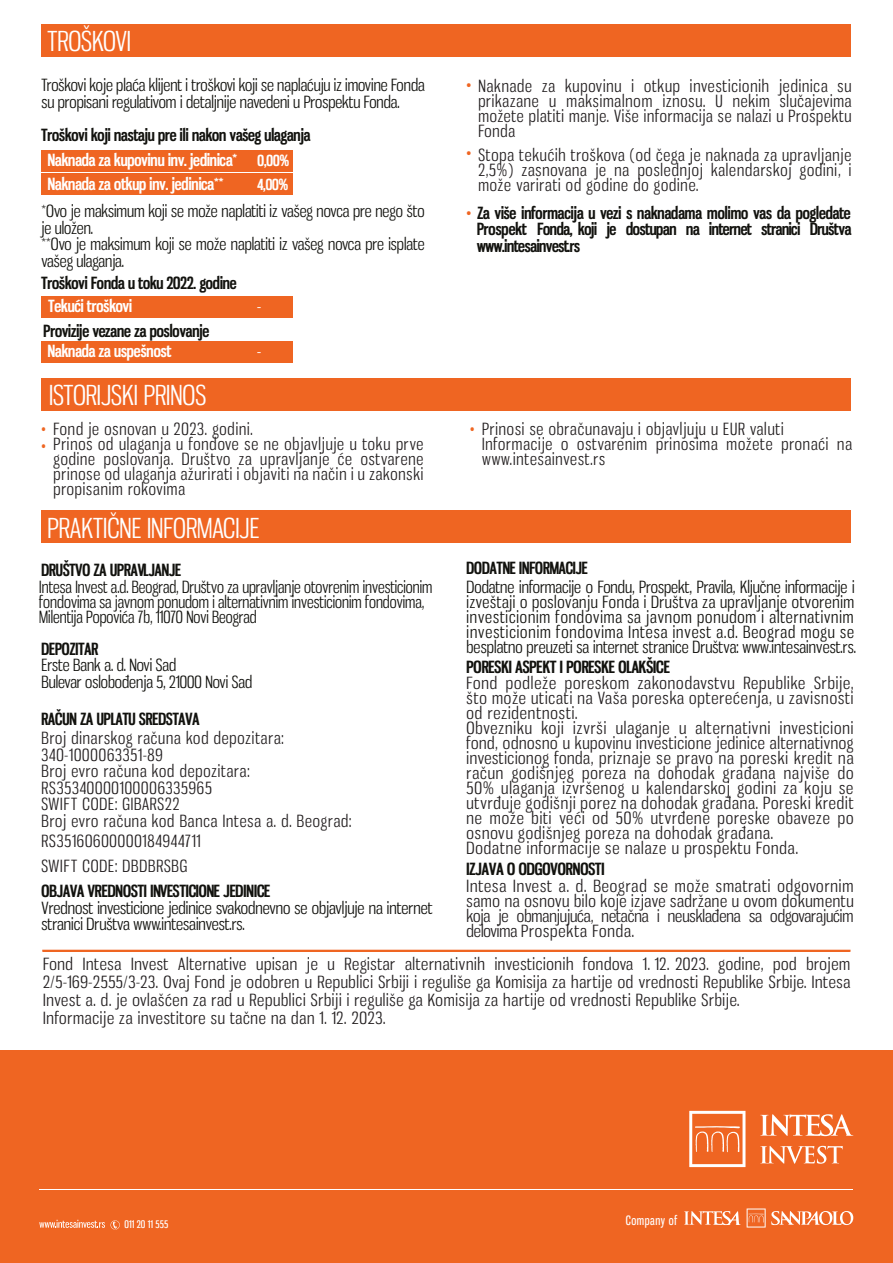
<style>
.page{position:relative;width:893px;height:1263px;background:#fff}
.page>*{position:absolute;margin:0;border:0;box-sizing:border-box;transform-origin:0 0}
.t1{font:27px "Gnuolane Bk";color:#fff}
.t2{font:16.5px/15px "Gnuolane Bk";letter-spacing:.055em;color:#231f20;scale:1.04 1}
.t3{font:16.5px/15px "Gnuolane Bk";letter-spacing:.055em;color:#231f20}
.t4{font:16.5px/16.5px "Gnuolane Bk";color:#12120e}
.t5{font:700 16.5px/16.5px "Gnuolane";color:#12120e;text-align:justify}
.t6{font:16.5px/15px "Gnuolane Bk";letter-spacing:.035em;color:#12120e}
.t7{font:16.5px/15px "Gnuolane Bk";color:#12120e;scale:.96 1}
.t8{font:700 16.5px "Gnuolane";color:#fff}
.t9{font:700 16.5px "Gnuolane";color:#12120e;scale:1.04 1}
.t10{font:16.5px/16.5px "Gnuolane Bk";color:#ef6622;scale:.9 1}
.t11{font:700 15px "Gnuolane";color:#fff}
.t12{font:12.6px "Gnuolane";letter-spacing:.05em;color:#fff;scale:.91 1}
.t13{font:10.35px "Gnuolane";letter-spacing:.015em;color:#fff}
.s1{color:#fff}
.s2{color:#ef6522}
.s3{font-family:"Gnuolane Bk";font-weight:400;color:#ef6522}
.s4{color:#ef6622}
</style>
<div class="page">
<div style="left:0;top:1051px;width:893px;height:212px;background:#ef6522"></div>
<div style="left:41px;top:24px;width:810px;height:33px;background:#ef6522"></div>
<div style="left:41px;top:378px;width:810px;height:32px;background:#ef6522"></div>
<div style="left:41px;top:510px;width:810px;height:32px;background:#ef6522"></div>
<div style="left:41px;top:150px;width:251px;height:22px;background:#ef6522"></div>
<div style="left:41px;top:174px;width:251px;height:21px;background:#ef6522"></div>
<div style="left:41px;top:341px;width:251px;height:22px;background:#ef6522"></div>
<hr style="left:40px;top:1189px;width:813px;height:1px;background:#fff">
<svg style="left:684px;top:1211px;width:57px;height:14px"></svg>
<svg style="left:747px;top:1208px;width:106px;height:19px"></svg>
<svg style="left:689px;top:1111px;width:56px;height:56px"></svg>
<svg style="left:760px;top:1114px;width:93px;height:22px"></svg>
<svg style="left:760px;top:1146px;width:83px;height:18px"></svg>
<svg style="left:111px;top:1220px;width:9px;height:9px"></svg>
<svg style="left:39px;top:1220px;width:66px;height:8px"></svg>
<div style="left:42px;top:950px;width:808px;height:2px;border:2px solid #ef6522"></div>
<div style="left:41px;top:296px;width:251px;height:22px;background:#ef6522"></div>
<h1 class="t1" style="left:47px;top:25px;width:85px">TROŠKOVI</h1>
<p class="t4" style="left:41px;top:77px;width:385px">Troškovi koje plaća klijent i troškovi koji se naplaćuju iz imovine Fonda su propisani regulativom i detaljnije navedeni u Prospektu Fonda.</p>
<p class="t5" style="left:48px;top:121px;width:264px;line-height:25.5px;text-indent:-6px">Troškovi koji nastaju pre ili nakon vašeg ulaganja<br><span class="s1">Naknada za kupovinu inv. jedinica</span><sup>*</sup></p>
<p class="t11" style="left:257px;top:150px;width:33px">0,00%</p>
<p class="t8" style="left:48px;top:173px;width:177px">Naknada za otkup inv. jedinica<sup>**</sup></p>
<p class="t11" style="left:258px;top:174px;width:32px">4,00%</p>
<p class="t4" style="left:41px;top:203px;width:385px"><sup>*</sup>Ovo je maksimum koji se može naplatiti iz vašeg novca pre nego što je uložen.<br><sup>**</sup>Ovo je maksimum koji se može naplatiti iz vašeg novca pre isplate vašeg ulaganja.</p>
<p class="t5" style="left:41px;top:274px;width:197px">Troškovi Fonda u toku 2022. godine</p>
<p class="t8" style="left:48px;top:294px;width:85px">Tekući troškovi</p>
<p class="t11" style="left:257px;top:296px;width:5px">-</p>
<p class="t8" style="left:48px;top:339px;width:125px">Naknada za uspešnost</p>
<p class="t11" style="left:258px;top:341px;width:5px">-</p>
<p class="t5" style="left:44px;top:322px;width:167px">Provizije vezane za poslovanje</p>
<h1 class="t1" style="left:49px;top:379px;width:159px">ISTORIJSKI PRINOS</h1>
<p class="t10" style="left:41px;top:421px;width:6px">• •</p>
<p class="t3" style="left:53px;top:421px;width:371px">Fond je osnovan u 2023. godini.<br>Prinos od ulaganja u fondove se ne objavljuje u toku prve godine poslovanja. Društvo za upravljanje će ostvarene prinose od ulaganja ažurirati i objaviti na način i u zakonski propisanim rokovima</p>
<p class="t3" style="left:467px;top:78px;width:386px"><span class="s2">•</span> Naknade za kupovinu i otkup investicionih jedinica su</p>
<p class="t3" style="left:478px;top:93px;width:375px;text-align:justify">prikazane u maksimalnom iznosu. U nekim slučajevima možete platiti manje. Više informacija se nalazi u Prospektu Fonda</p>
<p class="t3" style="left:467px;top:147px;width:386px"><span class="s2">•</span> Stopa tekućih troškova (od čega je naknada za upravljanje</p>
<p class="t3" style="left:478px;top:162px;width:375px">2,5%) zasnovana je na poslednjoj kalendarskoj godini, i može varirati od godine do godine.</p>
<p class="t5" style="left:477px;top:204px;width:376px;text-indent:-10px"><span class="s3">•</span> Za više informacija u vezi s naknadama molimo vas da pogledate Prospekt Fonda, koji je dostupan na internet stranici Društva www.intesainvest.rs</p>
<p class="t3" style="left:482px;top:421px;width:371px;text-indent:-12px"><span class="s4">•</span> Prinosi se obračunavaju i objavljuju u EUR valuti<br>Informacije o ostvarenim prinosima možete pronaći na www.intesainvest.rs</p>
<h1 class="t1" style="left:47px;top:512px;width:213px">PRAKTIČNE INFORMACIJE</h1>
<p class="t5" style="left:41px;top:561px;width:141px">DRUŠTVO ZA UPRAVLJANJE</p>
<p class="t5" style="left:467px;top:559px;width:123px">DODATNE INFORMACIJE</p>
<p class="t6" style="left:467px;top:579px;width:391px">Dodatne informacije o Fondu, Prospekt, Pravila, Ključne informacije i izveštaji o poslovanju Fonda i Društva za upravljanje otvorenim investicionim fondovima sa javnom ponudom i alternativnim investicionim fondovima Intesa invest a.d. Beograd mogu se besplatno preuzeti sa internet stranice Društva: www.intesainvest.rs.</p>
<p class="t7" style="left:39px;top:579px;width:411px">Intesa Invest a.d. Beograd, Društvo za upravljanje otovrenim investicionim fondovima sa javnom ponudom i alternativnim investicionim fondovima,<br>Milentija Popovića 7b, 11070 Novi Beograd</p>
<p class="t5" style="left:41px;top:640px;width:58px">DEPOZITAR</p>
<p class="t4" style="left:41px;top:657px;width:212px">Erste Bank a. d. Novi Sad<br>Bulevar oslobođenja 5, 21000 Novi Sad</p>
<p class="t5" style="left:41px;top:710px;width:159px">RAČUN ZA UPLATU SREDSTAVA</p>
<p class="t9" style="left:467px;top:655px;width:197px">PORESKI ASPEKT I PORESKE OLAKŠICE</p>
<p class="t2" style="left:467px;top:675px;width:374px">Fond podleže poreskom zakonodavstvu Republike Srbije, što može uticati na Vaša poreska opterećenja, u zavisnosti od rezidentnosti.<br>Obvezniku koji izvrši ulaganje u alternativni investicioni fond, odnosno u kupovinu investicione jedinice alternativnog investicionog fonda, priznaje se pravo na poreski kredit na račun godišnjeg poreza na dohodak građana najviše do 50% ulaganja izvršenog u kalendarskoj godini za koju se utvrđuje godišnji porez na dohodak građana. Poreski kredit ne može biti veći od 50% utvrđene poreske obaveze po osnovu godišnjeg poreza na dohodak građana.<br>Dodatne informacije se nalaze u prospektu Fonda.</p>
<p class="t9" style="left:467px;top:857px;width:134px">IZJAVA O ODGOVORNOSTI</p>
<p class="t2" style="left:467px;top:878px;width:374px;text-align:justify">Intesa Invest a. d. Beograd se može smatrati odgovornim samo na osnovu bilo koje izjave sadržane u ovom dokumentu koja je obmanjujuća, netačna i neusklađena sa odgovarajućim delovima Prospekta Fonda.</p>
<p class="t2" style="left:43px;top:955px;width:778px;line-height:18px">Fond Intesa Invest Alternative upisan je u Registar alternativnih investicionih fondova 1. 12. 2023. godine, pod brojem 2/5-169-2555/3-23. Ovaj Fond je odobren u Republici Srbiji i reguliše ga Komisija za hartije od vrednosti Republike Srbije. Intesa Invest a. d. je ovlašćen za rad u Republici Srbiji i reguliše ga Komisija za hartije od vrednosti Republike Srbije.<br>Informacije za investitore su tačne na dan 1. 12. 2023.</p>
<p class="t3" style="left:41px;top:730px;width:311px;line-height:16.5px">Broj dinarskog računa kod depozitara:<br>340-1000063351-89<br>Broj evro računa kod depozitara:<br>RS35340000100006335965<br>SWIFT CODE: GIBARS22<br>Broj evro računa kod Banca Intesa a. d. Beograd:</p>
<p class="t3" style="left:41px;top:827px;width:161px;line-height:25.5px">RS35160600000184944711<br>SWIFT CODE: DBDBRSBG</p>
<p class="t5" style="left:42px;top:882px;width:230px">OBJAVA VREDNOSTI INVESTICIONE JEDINICE</p>
<p class="t4" style="left:42px;top:899px;width:392px">Vrednost investicione jedinice svakodnevno se objavljuje na internet stranici Društva www.intesainvest.rs.</p>
<p class="t13" style="left:124px;top:1217px;width:45px">011 20 11 555</p>
<p class="t12" style="left:626px;top:1211px;width:58px">Company of</p>
</div>
